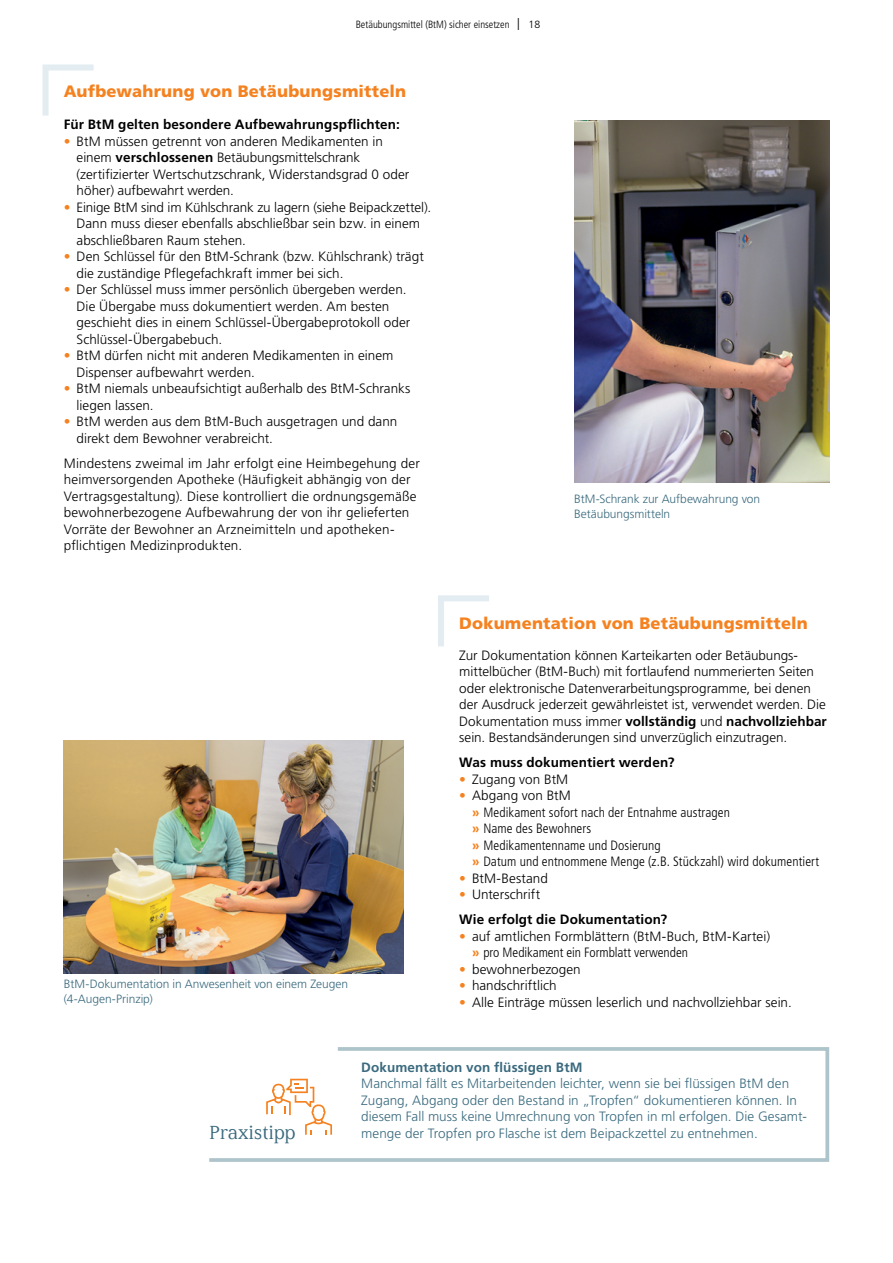
<style>
.page{position:relative;width:893px;height:1263px;background:#fff}
.page>*{position:absolute;margin:0;border:0;box-sizing:border-box;transform-origin:0 0}
.t1{font:19.5px "Liebling Roman";letter-spacing:.01em;color:#3a6a7e}
.t2{font:900 16.5px "Frutiger LT Pro";letter-spacing:.015em;color:#f58220}
.t3{font:300 13.5px/16.5px "Frutiger LT Pro";letter-spacing:.005em;color:#000}
.t4{font:300 13.5px/16.5px "Frutiger LT Pro";letter-spacing:.005em;color:#3a6a7e}
.t5{font:300 condensed 13.5px/16.5px "Frutiger LT Pro";letter-spacing:.005em;color:#000}
.t6{font:700 13.5px/25px "Frutiger LT Pro";letter-spacing:.01em;color:#000}
.t7{font:700 13.5px "Frutiger LT Pro";letter-spacing:.01em;color:#3a6a7e}
.t8{font:300 12px/15px "Frutiger LT Pro";letter-spacing:-.005em;color:#3a6a7e}
.t9{font:300 condensed 10.5px "Frutiger LT Pro";color:#000}
.s1{font-stretch:normal;font-size:12px}
.s2{font-stretch:normal}
.s3{color:#f58220}
.s4{font-weight:700}
.s5{font-stretch:normal;color:#f58220}
.s6{font-weight:700;font-stretch:normal;color:#f58220}
.s7{font-weight:300;color:#f58220}
.s8{font-weight:300}
.s9{font-weight:700;color:#f58220}
.s10{font-stretch:condensed}
</style>
<div class="page">
<svg style="left:42px;top:64px;width:52px;height:52px"></svg>
<svg style="left:438px;top:595px;width:51px;height:52px"></svg>
<img style="left:574px;top:121px;width:255px;height:361px">
<img style="left:64px;top:740px;width:340px;height:234px">
<svg style="left:209px;top:1047px;width:621px;height:115px"></svg>
<svg style="left:266px;top:1079px;width:66px;height:56px"></svg>
<p class="t9" style="left:356px;top:18px;width:186px">Betäubungsmittel (BtM) sicher einsetzen <span class="s1">|</span> <span class="s2">18</span></p>
<p class="t2" style="left:64px;top:82px;width:344px">Aufbewahrung von Betäubungsmitteln</p>
<p class="t6" style="left:64px;top:112px;width:338px">Für BtM gelten besondere Aufbewahrungspflichten:</p>
<p class="t3" style="left:77px;top:133px;width:334px;text-indent:-13px"><span class="s3">•</span> BtM müssen getrennt von anderen Medikamenten in einem <span class="s4">verschlossenen</span> Betäubungsmittelschrank (zertifizierter Wertschutzschrank, Widerstandsgrad 0 oder höher) aufbewahrt werden.</p>
<p class="t3" style="left:77px;top:199px;width:356px;text-indent:-13px"><span class="s3">•</span> Einige BtM sind im Kühlschrank zu lagern (siehe Beipackzettel).<br>Dann muss dieser ebenfalls abschließbar sein bzw. in einem abschließbaren Raum stehen.</p>
<p class="t3" style="left:77px;top:248px;width:349px;text-indent:-13px"><span class="s3">•</span> Den Schlüssel für den BtM-Schrank (bzw. Kühlschrank) trägt die zuständige Pflegefachkraft immer bei sich.</p>
<p class="t3" style="left:77px;top:281px;width:335px;text-indent:-13px"><span class="s3">•</span> Der Schlüssel muss immer persönlich übergeben werden.<br>Die Übergabe muss dokumentiert werden. Am besten geschieht dies in einem Schlüssel-Übergabeprotokoll oder Schlüssel-Übergabebuch.</p>
<p class="t3" style="left:77px;top:347px;width:318px;text-indent:-13px"><span class="s3">•</span> BtM dürfen nicht mit anderen Medikamenten in einem<br>Dispenser aufbewahrt werden.</p>
<p class="t3" style="left:77px;top:380px;width:335px;text-indent:-13px"><span class="s3">•</span> BtM niemals unbeaufsichtigt außerhalb des BtM-Schranks liegen lassen.</p>
<p class="t3" style="left:77px;top:413px;width:322px;text-indent:-13px"><span class="s3">•</span> BtM werden aus dem BtM-Buch ausgetragen und dann direkt dem Bewohner verabreicht.</p>
<p class="t3" style="left:64px;top:455px;width:358px">Mindestens zweimal im Jahr erfolgt eine Heimbegehung der heimversorgenden Apotheke (Häufigkeit abhängig von der Vertragsgestaltung). Diese kontrolliert die ordnungsgemäße bewohnerbezogene Aufbewahrung der von ihr gelieferten Vorräte der Bewohner an Arzneimitteln und apotheken&shy;pflichtigen Medizinprodukten.</p>
<p class="t8" style="left:64px;top:977px;width:286px">BtM-Dokumentation in Anwesenheit von einem Zeugen (4-Augen-Prinzip)</p>
<p class="t8" style="left:574px;top:491px;width:188px">BtM-Schrank zur Aufbewahrung von<br>Betäubungsmitteln</p>
<p class="t2" style="left:459px;top:613px;width:350px">Dokumentation von Betäubungsmitteln</p>
<p class="t3" style="left:459px;top:647px;width:369px">Zur Dokumentation können Karteikarten oder Betäubungs&shy;mittelbücher (BtM-Buch) mit fortlaufend nummerierten Seiten oder elektronische Datenverarbeitungsprogramme, bei denen der Ausdruck jederzeit gewährleistet ist, verwendet werden. Die Dokumentation muss immer <span class="s4">vollständig</span> und <span class="s4">nachvollziehbar </span>sein. Bestandsänderungen sind unverzüglich einzutragen.</p>
<p class="t6" style="left:459px;top:750px;width:217px">Was muss dokumentiert werden?</p>
<p class="t3" style="left:459px;top:771px;width:111px"><span class="s3">•</span> Zugang von BtM</p>
<p class="t5" style="left:472px;top:788px;width:349px;text-indent:-13px"><span class="s5">•</span> <span class="s2">Abgang von BtM<br></span><span class="s6">»</span> Medikament sofort nach der Entnahme austragen<br><span class="s6">»</span> Name des Bewohners<br><span class="s6">»</span> Medikamentenname und Dosierung<br><span class="s6">»</span> Datum und entnommene Menge (z.B. Stückzahl) wird dokumentiert</p>
<p class="t3" style="left:459px;top:870px;width:90px"><span class="s3">•</span> BtM-Bestand</p>
<p class="t6" style="left:459px;top:882px;width:209px"><span class="s7">•</span> <span class="s8">Unterschrift<br></span>Wie erfolgt die Dokumentation?</p>
<p class="t3" style="left:472px;top:928px;width:300px;text-indent:-13px"><span class="s3">•</span> auf amtlichen Formblättern (BtM-Buch, BtM-Kartei) <span class="s9">»</span> <span class="s10">pro Medikament ein Formblatt verwenden</span></p>
<p class="t3" style="left:459px;top:961px;width:123px"><span class="s3">•</span> bewohnerbezogen</p>
<p class="t3" style="left:459px;top:978px;width:99px"><span class="s3">•</span> handschriftlich</p>
<p class="t3" style="left:459px;top:994px;width:334px"><span class="s3">•</span> Alle Einträge müssen leserlich und nachvollziehbar sein.</p>
<p class="t7" style="left:361px;top:1059px;width:223px">Dokumentation von flüssigen BtM</p>
<p class="t4" style="left:361px;top:1075px;width:447px">Manchmal fällt es Mitarbeitenden leichter, wenn sie bei flüssigen BtM den<br>Zugang, Abgang oder den Bestand in „Tropfen“ dokumentieren können. In diesem Fall muss keine Umrechnung von Tropfen in ml erfolgen. Die Gesamt-</p>
<h1 class="t1" style="left:210px;top:1122px;width:87px">Praxistipp</h1>
<p class="t4" style="left:361px;top:1125px;width:398px">menge der Tropfen pro Flasche ist dem Beipackzettel zu entnehmen.</p>
</div>
